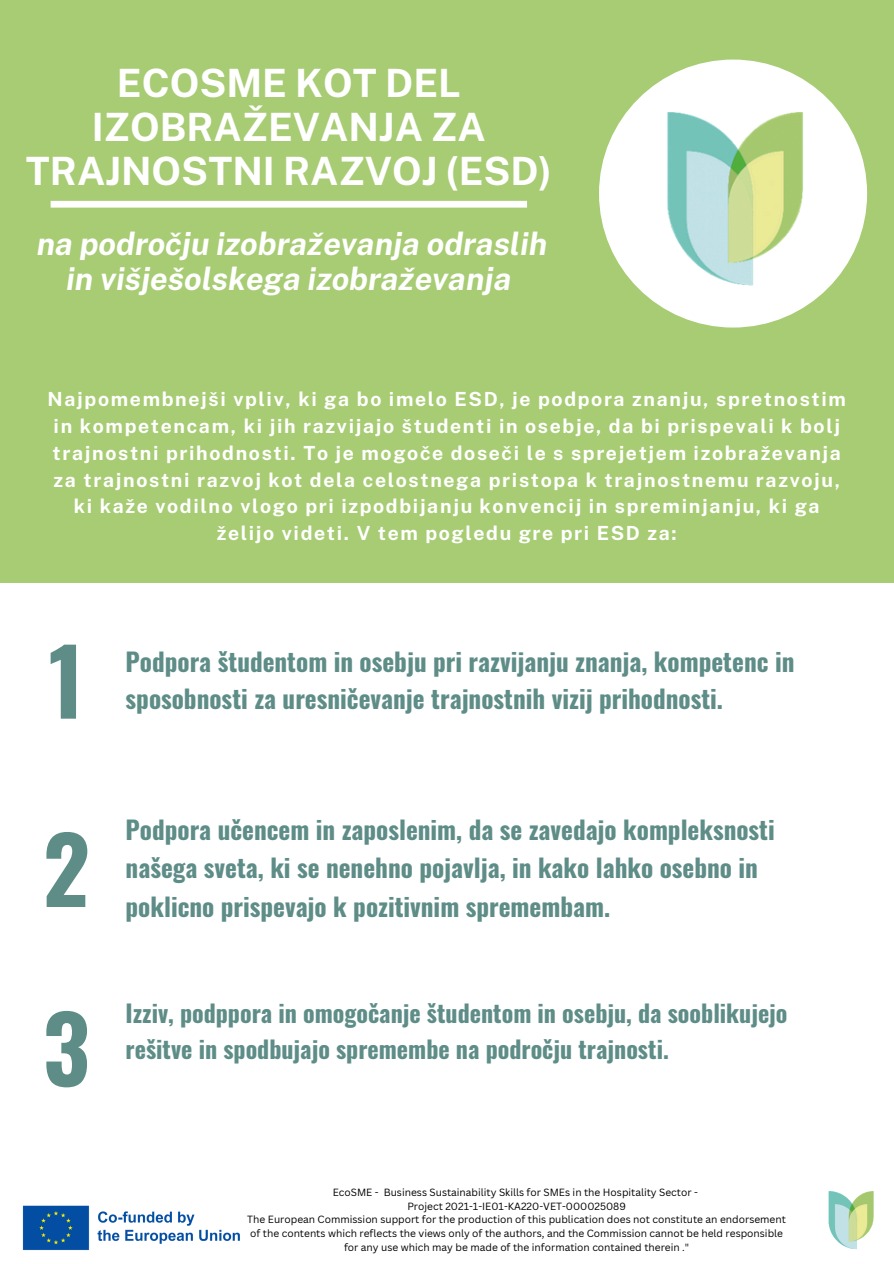
<style>
.page{position:relative;width:894px;height:1264px;background:#fff}
.page>*{position:absolute;margin:0;border:0;box-sizing:border-box;transform-origin:0 0}
.t1{font:700 91.35px "Oswald";color:#5e8d88}
.t2{font:700 39px/43.8px "Public Sans";color:#fff;text-align:center}
.t3{font:italic 700 31.5px/34.8px "Public Sans";color:#fff;text-align:center}
.t4{font:700 25.2px/38.2px "Oswald";color:#5e8d88}
.t5{font:700 24px/36px "Oswald";color:#5e8d88}
.t6{font:700 19.5px/26.7px "Public Sans";letter-spacing:.085em;color:#fff;text-align:center}
.t7{font:10.2px/13.5px "Canva Sans";color:#000;text-align:center}
</style>
<div class="page">
<div style="left:0;top:0;width:893px;height:1263px;background:#a7cc73"></div>
<div style="left:0;top:583px;width:893px;height:680px;background:#fff"></div>
<img style="left:22px;top:1205px;width:218px;height:46px">
<div style="left:51px;top:201px;width:476px;height:7px;background:#fff"></div>
<div style="left:599px;top:60px;width:267px;height:267px;background:#fff;border-radius:50%"></div>
<img style="left:667px;top:98px;width:168px;height:198px">
<img style="left:828px;top:1191px;width:46px;height:59px">
<p class="t2" style="left:26px;top:61px;width:527px">ECOSME KOT DEL<br>IZOBRAŽEVANJA ZA<br>TRAJNOSTNI RAZVOJ (ESD)</p>
<h3 class="t3" style="left:37px;top:227px;width:512px">na področju izobraževanja odraslih in višješolskega izobraževanja</h3>
<h3 class="t6" style="left:48px;top:386px;width:799px">Najpomembnejši vpliv, ki ga bo imelo ESD, je podpora znanju, spretnostim in kompetencam, ki jih razvijajo študenti in osebje, da bi prispevali k bolj trajnostni prihodnosti. To je mogoče doseči le s sprejetjem izobraževanja za trajnostni razvoj kot dela celostnega pristopa k trajnostnemu razvoju, ki kaže vodilno vlogo pri izpodbijanju konvencij in spreminjanju, ki ga želijo videti. V tem pogledu gre pri ESD za:</h3>
<h3 class="t1" style="left:49px;top:609px;width:37px">1</h3>
<p class="t4" style="left:126px;top:642px;width:670px;line-height:37.2px">Podpora študentom in osebju pri razvijanju znanja, kompetenc in sposobnosti za uresničevanje trajnostnih vizij prihodnosti.</p>
<p class="t1" style="left:43px;top:798px;width:48px">2</p>
<p class="t1" style="left:43px;top:977px;width:48px">3</p>
<p class="t4" style="left:126px;top:809px;width:650px">Podpora učencem in zaposlenim, da se zavedajo kompleksnosti našega sveta, ki se nenehno pojavlja, in kako lahko osebno in poklicno prispevajo k pozitivnim spremembam.</p>
<p class="t5" style="left:126px;top:994px;width:663px">Izziv, podppora in omogočanje študentom in osebju, da sooblikujejo rešitve in spodbujajo spremembe na področju trajnosti.</p>
<h2 class="t7" style="left:332px;top:1185px;width:366px">EcoSME - Business Sustainability Skills for SMEs in the Hospitality Sector -</h2>
<p class="t7" style="left:407px;top:1199px;width:220px">Project 2021-1-IE01-KA220-VET-000025089</p>
<h4 class="t7" style="left:247px;top:1212px;width:540px">The European Commission support for the production of this publication does not constitute an endorsement of the contents which reflects the views only of the authors, and the Commission cannot be held responsible for any use which may be made of the information contained therein ."</h4>
</div>
